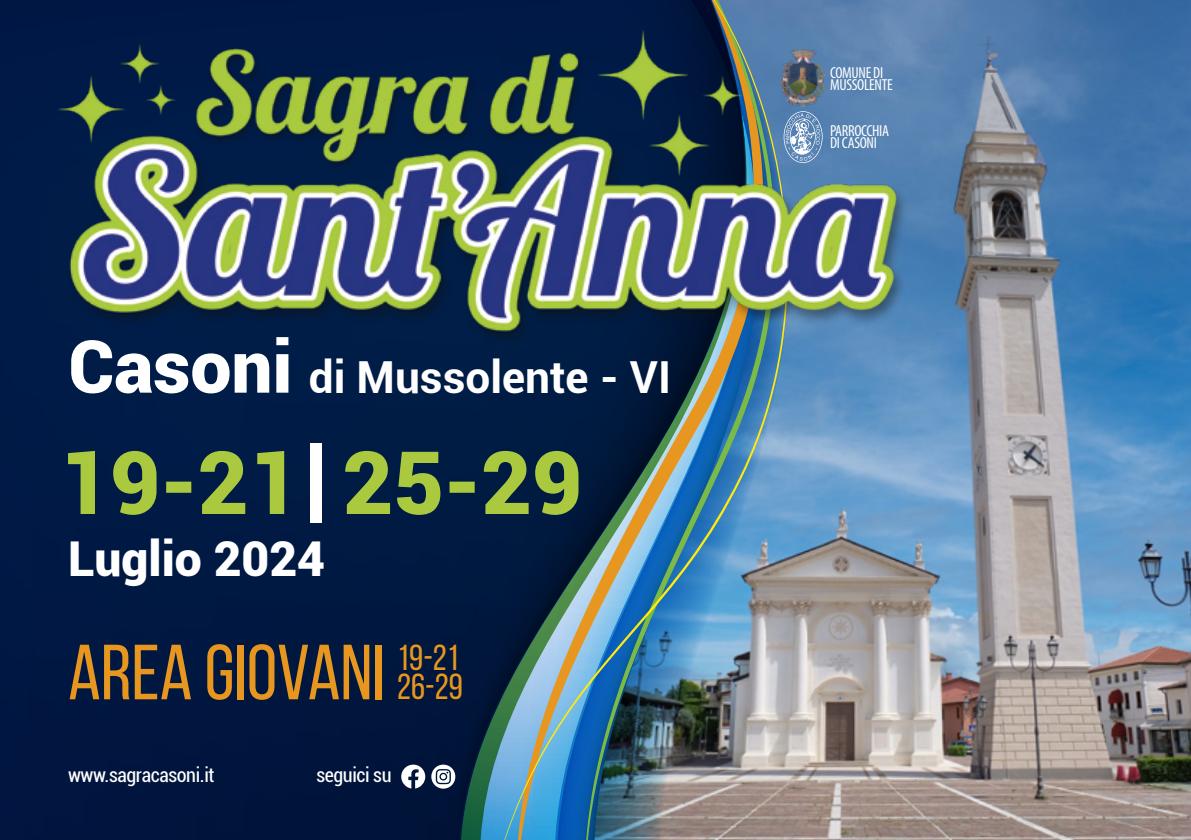
<style>
.page{position:relative;width:1191px;height:840px;background:#fff}
.page>*{position:absolute;margin:0;border:0;box-sizing:border-box;transform-origin:0 0}
.t1{font:78px "Bebas Neue";color:#e7971f}
.t2{font:900 48px "Roboto";color:#fff}
.t3{font:700 44.2px "Roboto";color:#fff}
.t4{font:36px "Bebas Neue";color:#e7971f}
.t5{font:condensed 20px "Roboto";letter-spacing:-.02em;color:#fff}
.t6{font:condensed 16px/12px "Myriad Pro";letter-spacing:-.02em;color:#fff}
.s1{font-weight:900;font-size:72.8px}
</style>
<div class="page">
<img style="left:860px;top:0;width:331px;height:839px">
<svg style="left:789px;top:0;width:71px;height:839px"></svg>
<div style="left:0;top:0;width:483px;height:839px;background:#001842"></div>
<img style="left:483px;top:0;width:305px;height:839px">
<img style="left:30px;top:1px;width:893px;height:357px">
<img style="left:782px;top:49px;width:42px;height:57px">
<svg style="left:783px;top:111px;width:39px;height:52px"></svg>
<div style="left:310px;top:443px;width:12px;height:79px;background:#fff"></div>
<svg style="left:68px;top:450px;width:510px;height:64px"></svg>
<svg style="left:431px;top:764px;width:24px;height:24px"></svg>
<svg style="left:401px;top:764px;width:24px;height:24px"></svg>
<h3 class="t3" style="left:68px;top:345px;width:604px"><span class="s1">Casoni</span> di Mussolente - VI</h3>
<h2 class="t2" style="left:68px;top:524px;width:258px">Luglio 2024</h2>
<h1 class="t1" style="left:68px;top:629px;width:392px">AREA GIOVANI <sup>19-21</sup></h1>
<h3 class="t4" style="left:397px;top:666px;width:67px">26-29</h3>
<p class="t5" style="left:68px;top:761px;width:148px">www.sagracasoni.it</p>
<p class="t5" style="left:316px;top:761px;width:77px">seguici su</p>
<p class="t6" style="left:830px;top:66px;width:64px">COMUNE DI<br>MUSSOLENTE</p>
<p class="t6" style="left:830px;top:124px;width:60px">PARROCCHIA<br>DI CASONI</p>
</div>
